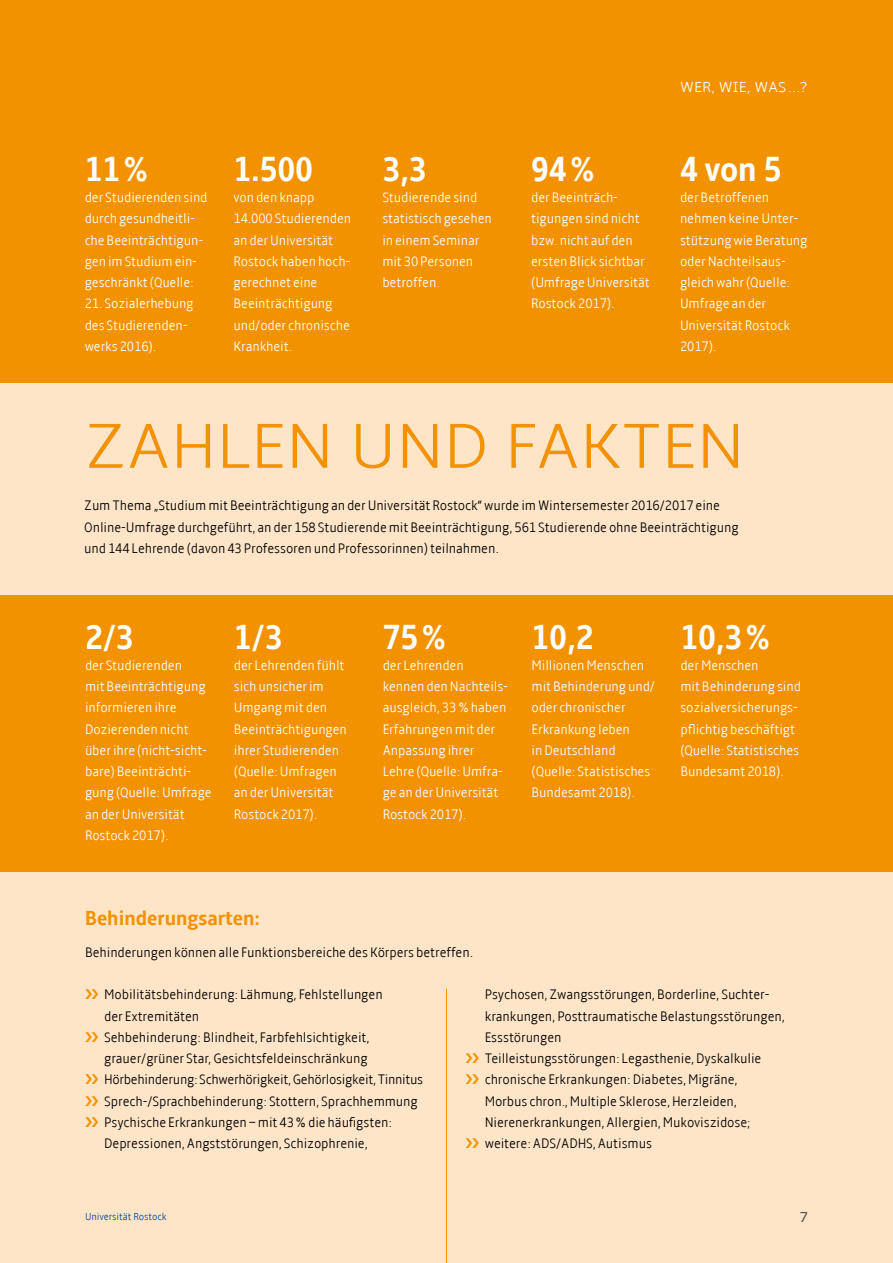
<style>
.page{position:relative;width:893px;height:1263px;background:#fee5c8}
.page>*{position:absolute;margin:0;border:0;box-sizing:border-box;transform-origin:0 0}
.t1{font:300 66px "Amble";letter-spacing:-.005em;color:#f39200}
.t2{font:700 36px "Amble";letter-spacing:-.005em;color:#fff;scale:.85 1}
.t3{font:700 21px "Amble";color:#f39200;scale:.9 1}
.t4{font:300 15px "Amble";color:#fff}
.t5{font:300 condensed 14.25px/21.3px "Amble";letter-spacing:-.005em;color:#fff}
.t6{font:300 condensed 14.25px/21.3px "Amble";letter-spacing:-.005em;color:#000}
.t7{font:13.5px "Verdana";color:#4a4a49}
.t8{font:300 condensed 10.5px "Amble";letter-spacing:-.005em;color:#00489a}
</style>
<div class="page">
<div style="left:0;top:595px;width:893px;height:277px;background:#f39200"></div>
<div style="left:0;top:0;width:893px;height:383px;background:#f39200"></div>
<hr style="left:446px;top:989px;width:1px;height:274px;background:#f39200">
<h2 class="t2" style="left:85px;top:148px;width:76px">11%</h2>
<p class="t5" style="left:85px;top:187px;width:124px">der Studierenden sind durch gesundheitli&shy;che Beeinträchtigun&shy;gen im Studium ein&shy;geschränkt (Quelle:</p>
<p class="t5" style="left:85px;top:293px;width:110px">21. Sozialerhebung des Studierenden&shy;werks 2016).</p>
<h2 class="t2" style="left:233px;top:148px;width:95px">1.500</h2>
<p class="t5" style="left:233px;top:187px;width:119px">von den knapp<br>14.000 Studierenden an der Universität<br>Rostock haben hoch&shy;gerechnet eine<br>Beeinträchtigung und/oder chronische<br>Krankheit.</p>
<h2 class="t2" style="left:382px;top:148px;width:54px">3,3</h2>
<p class="t5" style="left:382px;top:187px;width:111px">Studierende sind statistisch gesehen in einem Seminar mit 30 Personen betroffen.</p>
<h2 class="t2" style="left:531px;top:148px;width:76px">94%</h2>
<p class="t5" style="left:531px;top:187px;width:120px">der Beeinträch&shy;tigungen sind nicht bzw. nicht auf den ersten Blick sichtbar (Umfrage Universität<br>Rostock 2017).</p>
<p class="t4" style="left:680px;top:79px;width:83px">WER, WIE, WAS</p>
<p class="t4" style="left:788px;top:79px;width:21px">…?</p>
<h2 class="t2" style="left:680px;top:148px;width:121px">4 von 5</h2>
<p class="t5" style="left:680px;top:187px;width:129px">der Betroffenen nehmen keine Unter&shy;stützung wie Beratung oder Nachteilsaus&shy;gleich wahr (Quelle:<br>Umfrage an der<br>Universität Rostock<br>2017).</p>
<h1 class="t1" style="left:84px;top:408px;width:661px">ZAHLEN UND FAKTEN</h1>
<p class="t6" style="left:84px;top:495px;width:656px">Zum Thema „Studium mit Beeinträchtigung an der Universität Rostock“ wurde im Wintersemester 2016/2017 eine<br>Online-Umfrage durchgeführt, an der 158 Studierende mit Beeinträchtigung, 561 Studierende ohne Beeinträchtigung und 144 Lehrende (davon 43 Professoren und Professorinnen) teilnahmen.</p>
<h2 class="t2" style="left:85px;top:616px;width:59px">2/3</h2>
<p class="t5" style="left:85px;top:655px;width:128px">der Studierenden<br>mit Beeinträchtigung informieren ihre<br>Dozierenden nicht über ihre (nicht-sicht&shy;bare) Beeinträchti&shy;gung (Quelle: Umfrage an der Universität<br>Rostock 2017).</p>
<h2 class="t2" style="left:234px;top:616px;width:59px">1/3</h2>
<p class="t5" style="left:234px;top:655px;width:115px">der Lehrenden fühlt sich unsicher im<br>Umgang mit den<br>Beeinträchtigungen ihrer Studierenden (Quelle: Umfragen an der Universität<br>Rostock 2017).</p>
<h2 class="t2" style="left:383px;top:616px;width:76px">75%</h2>
<p class="t5" style="left:383px;top:655px;width:127px">der Lehrenden kennen den Nachteils&shy;ausgleich, 33 % haben<br>Erfahrungen mit der<br>Anpassung ihrer<br>Lehre (Quelle: Umfra&shy;ge an der Universität<br>Rostock 2017).</p>
<h2 class="t2" style="left:531px;top:616px;width:74px">10,2</h2>
<p class="t5" style="left:531px;top:655px;width:125px">Millionen Menschen mit Behinderung und/ oder chronischer<br>Erkrankung leben<br>in Deutschland (Quelle: Statistisches<br>Bundesamt 2018).</p>
<h2 class="t2" style="left:680px;top:616px;width:107px">10,3%</h2>
<p class="t5" style="left:680px;top:655px;width:122px">der Menschen<br>mit Behinderung sind sozialversicherungs&shy;pflichtig beschäftigt (Quelle: Statistisches<br>Bundesamt 2018).</p>
<h3 class="t3" style="left:85px;top:906px;width:196px">Behinderungsarten:</h3>
<p class="t6" style="left:85px;top:942px;width:390px">Behinderungen können alle Funktionsbereiche des Körpers betreffen.</p>
<p class="t6" style="left:104px;top:984px;width:321px">Mobilitätsbehinderung: Lähmung, Fehlstellungen<br>der Extremitäten<br>Sehbehinderung: Blindheit, Farbfehlsichtigkeit, grauer/grüner Star, Gesichtsfeldeinschränkung Hörbehinderung: Schwerhörigkeit, Gehörlosigkeit, Tinnitus Sprech-/Sprachbehinderung: Stottern, Sprachhemmung Psychische Erkrankungen – mit 43% die häufigsten:<br>Depressionen, Angststörungen, Schizophrenie,</p>
<p class="t6" style="left:485px;top:984px;width:302px">Psychosen, Zwangsstörungen, Borderline, Suchter&shy;krankungen, Posttraumatische Belastungsstörungen, Essstörungen<br>Teilleistungsstörungen: Legasthenie, Dyskalkulie chronische Erkrankungen: Diabetes, Migräne,<br>Morbus chron., Multiple Sklerose, Herzleiden, Nierenerkrankungen, Allergien, Mukoviszidose; weitere: ADS/ADHS, Autismus</p>
<p class="t8" style="left:85px;top:1210px;width:83px">Universität Rostock</p>
<p class="t7" style="left:799px;top:1208px;width:10px">7</p>
</div>
